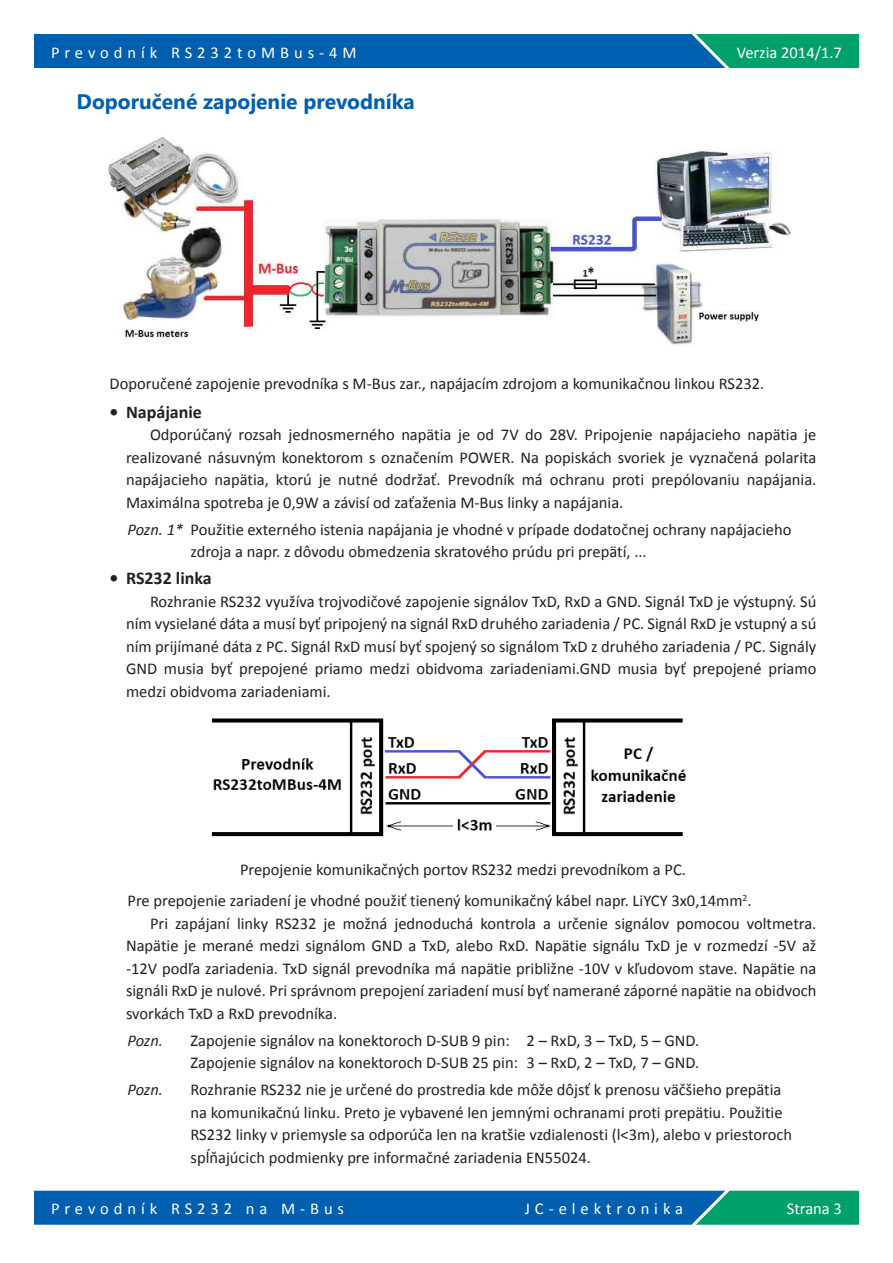
<style>
.page{position:relative;width:893px;height:1263px;background:#fff}
.page>*{position:absolute;margin:0;border:0;box-sizing:border-box;transform-origin:0 0}
.Heading-3-top{font:700 21px "Segoe UI";color:#005fae}
.Bullet-1{font:700 18px "Calibri";color:#231f20}
.Paragraph-2-indented{font:16.5px/22.5px "Calibri";color:#231f20;text-align:justify}
.Note-1{font:16.5px/22.5px "Calibri";color:#231f20}
.Picture-descriptions{font:16.5px "Calibri";color:#231f20}
.t1{font:16.5px "Calibri";letter-spacing:.3em;color:#fff}
.t2{font:16.5px "Calibri";color:#fff}
.Note-1-2{font:italic 16.5px "Calibri";letter-spacing:-.015em;color:#231f20}
.s1{font-style:italic}
</style>
<div class="page">
<svg style="left:34px;top:34px;width:825px;height:34px;background:#026ba2"></svg>
<svg style="left:34px;top:1191px;width:825px;height:34px;background:#036ca3"></svg>
<img style="left:108px;top:136px;width:683px;height:210px">
<img style="left:211px;top:718px;width:475px;height:119px">
<p class="t1" style="left:51px;top:42px;width:307px">Prevodník RS232toMBus-4M</p>
<p class="t2" style="left:737px;top:42px;width:107px">Verzia 2014/1.7</p>
<p class="Heading-3-top" style="left:77px;top:86px;width:340px">Doporučené zapojenie prevodníka</p>
<p class="Picture-descriptions" style="left:110px;top:373px;width:656px">Doporučené zapojenie prevodníka s M-Bus zar., napájacím zdrojom a komunikačnou linkou RS232.</p>
<p class="Bullet-1" style="left:110px;top:400px;width:94px">• Napájanie</p>
<p class="Paragraph-2-indented" style="left:126px;top:423px;width:692px;text-indent:24px">Odporúčaný rozsah jednosmerného napätia je od 7V do 28V. Pripojenie napájacieho napätia je realizované násuvným konektorom s označením POWER. Na popiskách svoriek je vyznačená polarita napájacieho napätia, ktorú je nutné dodržať. Prevodník má ochranu proti prepólovaniu napájania.<br>Maximálna spotreba je 0,9W a závisí od zaťaženia M-Bus linky a napájania.</p>
<p class="Note-1" style="left:191px;top:518px;width:602px;text-indent:-63px"><span class="s1">Pozn. 1*</span> Použitie externého istenia napájania je vhodné v prípade dodatočnej ochrany napájacieho zdroja a napr. z dôvodu obmedzenia skratového prúdu pri prepätí, ...</p>
<p class="Bullet-1" style="left:110px;top:567px;width:104px">• RS232 linka</p>
<p class="Paragraph-2-indented" style="left:126px;top:590px;width:692px;text-indent:24px">Rozhranie RS232 využíva trojvodičové zapojenie signálov TxD, RxD a GND. Signál TxD je výstupný. Sú ním vysielané dáta a musí byť pripojený na signál RxD druhého zariadenia / PC. Signál RxD je vstupný a sú ním prijímané dáta z PC. Signál RxD musí byť spojený so signálom TxD z druhého zariadenia / PC. Signály GND musia byť prepojené priamo medzi obidvoma zariadeniami.GND musia byť prepojené priamo medzi obidvoma zariadeniami.</p>
<p class="Picture-descriptions" style="left:240px;top:859px;width:447px">Prepojenie komunikačných portov RS232 medzi prevodníkom a PC.</p>
<p class="Note-1" style="left:128px;top:890px;width:625px">Pre prepojenie zariadení je vhodné použiť tienený komunikačný kábel napr. LiYCY 3x0,14mm<sup>2</sup>.</p>
<p class="Paragraph-2-indented" style="left:126px;top:912px;width:692px;text-indent:24px">Pri zapájaní linky RS232 je možná jednoduchá kontrola a určenie signálov pomocou voltmetra.<br>Napätie je merané medzi signálom GND a TxD, alebo RxD. Napätie signálu TxD je v rozmedzí -5V až -12V podľa zariadenia. TxD signál prevodníka má napätie približne -10V v kľudovom stave. Napätie na signáli RxD je nulové. Pri správnom prepojení zariadení musí byť namerané záporné napätie na obidvoch svorkách TxD a RxD prevodníka.</p>
<p class="Note-1-2" style="left:128px;top:1029px;width:37px">Pozn.</p>
<p class="Note-1" style="left:191px;top:1029px;width:510px">Zapojenie signálov na konektoroch D-SUB 9 pin: 2 – RxD, 3 – TxD, 5 – GND.<br>Zapojenie signálov na konektoroch D-SUB 25 pin: 3 – RxD, 2 – TxD, 7 – GND.</p>
<p class="Note-1-2" style="left:128px;top:1079px;width:37px">Pozn.</p>
<p class="Note-1" style="left:191px;top:1079px;width:603px">Rozhranie RS232 nie je určené do prostredia kde môže dôjsť k prenosu väčšieho prepätia na komunikačnú linku. Preto je vybavené len jemnými ochranami proti prepätiu. Použitie RS232 linky v priemysle sa odporúča len na kratšie vzdialenosti (l&lt;3m), alebo v priestoroch spĺňajúcich podmienky pre informačné zariadenia EN55024.</p>
<p class="t1" style="left:51px;top:1198px;width:295px">Prevodník RS232 na M-Bus</p>
<p class="t1" style="left:525px;top:1198px;width:160px">JC-elektronika</p>
<p class="t1" style="left:787px;top:1198px;width:57px">Strana 3</p>
</div>
